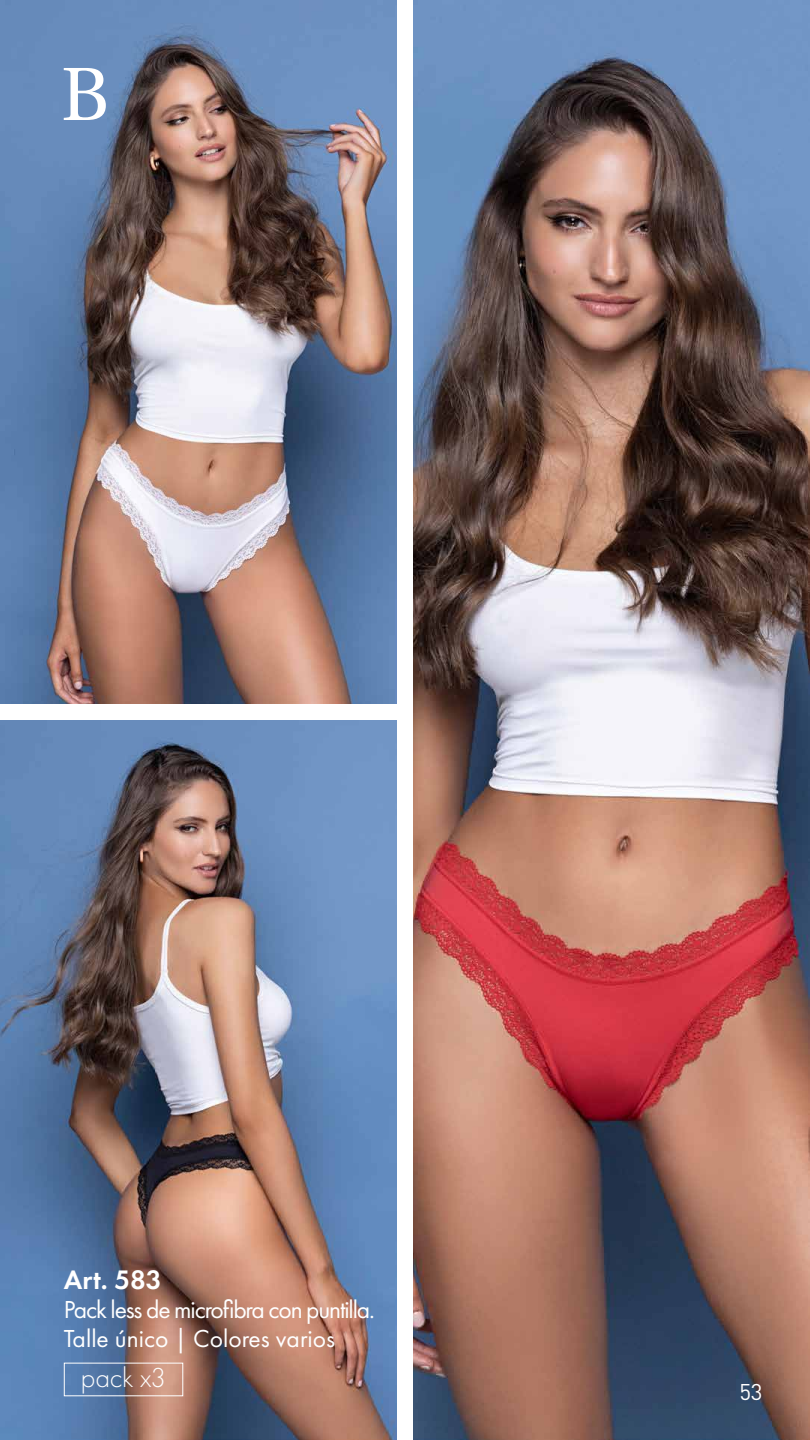
<style>
.page{position:relative;width:810px;height:1440px;background:#fff}
.page>*{position:absolute;margin:0;border:0;box-sizing:border-box;transform-origin:0 0}
.t1{font:300 28.5px "Futura PT";letter-spacing:-.01em;color:#fff}
.t2{font:600 27.75px "Futura PT";color:#fff}
.t3{font:25.5px "Futura PT";letter-spacing:-.045em;color:#fff}
.t4{font:25.5px "Futura PT";color:#fff}
.TEXTO{font:22.5px "DIN Pro";color:#fff}
</style>
<div class="page">
<img style="left:413px;top:0;width:397px;height:1440px">
<img style="left:0;top:0;width:397px;height:704px">
<img style="left:0;top:720px;width:397px;height:720px">
<div style="left:64px;top:1363px;width:119px;height:33px;border:1px solid #fff"></div>
<svg style="left:64px;top:68px;width:42px;height:52px"></svg>
<p class="t2" style="left:64px;top:1262px;width:99px">Art. 583</p>
<p class="t3" style="left:64px;top:1294px;width:313px">Pack less de microfibra con puntilla.</p>
<p class="t4" style="left:64px;top:1323px;width:273px">Talle único | Colores varios</p>
<p class="t1" style="left:81px;top:1361px;width:87px">pack x3</p>
<p class="TEXTO" style="left:740px;top:1377px;width:25px">53</p>
</div>
